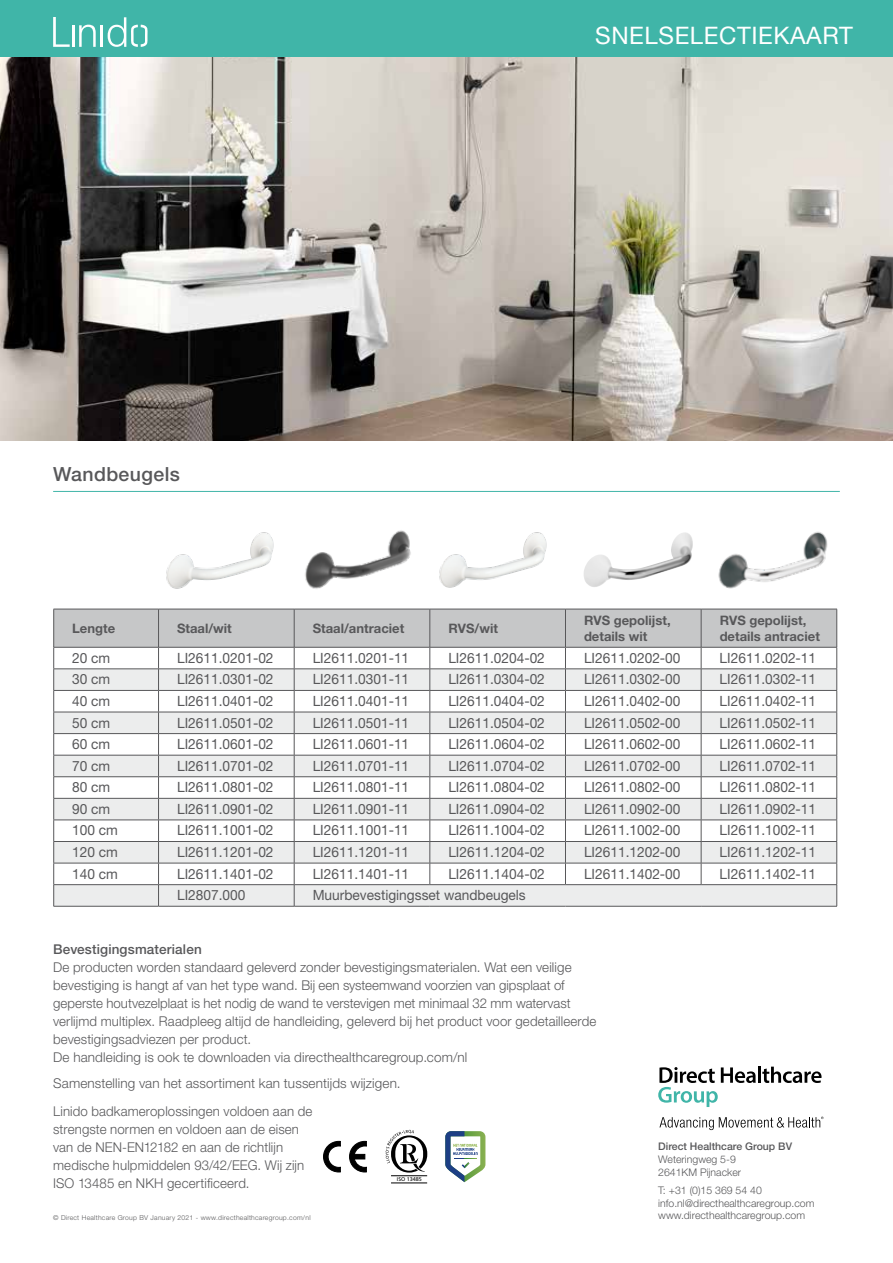
<style>
.page{position:relative;width:893px;height:1263px;background:#fff}
.page>*{position:absolute;margin:0;border:0;box-sizing:border-box;transform-origin:0 0}
.t1{font:24px "Helvetica Neue";letter-spacing:.025em;color:#fff}
.t2{font:500 19.5px "Helvetica Neue";letter-spacing:.02em;color:#58585a}
.t3{font:14.1px "Helvetica Neue";color:#58585a}
.t4{font:300 13.5px/18px "Helvetica Neue";letter-spacing:.01em;color:#58585a}
.t5{font:500 13.5px "Helvetica Neue";letter-spacing:.01em;color:#58585a}
.t6{font:700 13.05px/15.6px "Helvetica Neue";color:#58585a}
.t7{font:300 10.5px/12.6px "Helvetica Neue";color:#58585a}
.t8{font:500 10.5px "Helvetica Neue";color:#58585a}
.t9{font:300 6.75px "Helvetica Neue";letter-spacing:.04em;color:#58585a}
.t10{font:5.4px "Frutiger";color:#000}
</style>
<div class="page">
<div style="left:0;top:0;width:893px;height:57px;background:#40b5a8"></div>
<img style="left:0;top:57px;width:893px;height:383px">
<img style="left:439px;top:532px;width:108px;height:56px">
<img style="left:584px;top:532px;width:109px;height:55px">
<img style="left:718px;top:531px;width:110px;height:58px">
<svg style="left:323px;top:1141px;width:17px;height:31px"></svg>
<svg style="left:349px;top:1141px;width:17px;height:31px"></svg>
<svg style="left:386px;top:1130px;width:41px;height:42px"></svg>
<hr style="left:391px;top:1175px;width:36px;height:1px;background:#000">
<hr style="left:391px;top:1183px;width:36px;height:1px;background:#000">
<svg style="left:445px;top:1131px;width:40px;height:51px"></svg>
<svg style="left:53px;top:610px;width:784px;height:296px"></svg>
<hr style="left:53px;top:906px;width:106px;height:1px;background:#58585a">
<hr style="left:159px;top:906px;width:135px;height:1px;background:#58585a">
<hr style="left:294px;top:906px;width:136px;height:1px;background:#58585a">
<hr style="left:430px;top:906px;width:135px;height:1px;background:#58585a">
<hr style="left:565px;top:906px;width:136px;height:1px;background:#58585a">
<hr style="left:701px;top:906px;width:136px;height:1px;background:#58585a">
<hr style="left:53px;top:609px;width:106px;height:1px;background:#58585a">
<hr style="left:53px;top:609px;width:1px;height:38px;background:#58585a">
<hr style="left:159px;top:609px;width:135px;height:1px;background:#58585a">
<hr style="left:158px;top:609px;width:1px;height:38px;background:#58585a">
<hr style="left:294px;top:609px;width:136px;height:1px;background:#58585a">
<hr style="left:294px;top:609px;width:1px;height:38px;background:#58585a">
<hr style="left:430px;top:609px;width:135px;height:1px;background:#58585a">
<hr style="left:430px;top:609px;width:1px;height:38px;background:#58585a">
<hr style="left:565px;top:609px;width:136px;height:1px;background:#58585a">
<hr style="left:565px;top:609px;width:1px;height:38px;background:#58585a">
<hr style="left:701px;top:609px;width:136px;height:1px;background:#58585a">
<hr style="left:701px;top:609px;width:1px;height:38px;background:#58585a">
<hr style="left:836px;top:609px;width:1px;height:38px;background:#58585a">
<hr style="left:53px;top:647px;width:106px;height:1px;background:#58585a">
<hr style="left:159px;top:647px;width:135px;height:1px;background:#58585a">
<hr style="left:294px;top:647px;width:136px;height:1px;background:#58585a">
<hr style="left:430px;top:647px;width:135px;height:1px;background:#58585a">
<hr style="left:565px;top:647px;width:136px;height:1px;background:#58585a">
<hr style="left:701px;top:647px;width:136px;height:1px;background:#58585a">
<img style="left:166px;top:532px;width:108px;height:57px">
<img style="left:305px;top:530px;width:106px;height:59px">
<hr style="left:53px;top:491px;width:787px;height:1px;background:#40b5a8">
<hr style="left:758px;top:1067px;width:3px;height:16px;background:#000">
<svg style="left:762px;top:1067px;width:59px;height:16px"></svg>
<svg style="left:658px;top:1067px;width:98px;height:40px"></svg>
<svg style="left:659px;top:1116px;width:165px;height:14px"></svg>
<svg style="left:53px;top:17px;width:17px;height:30px"></svg>
<hr style="left:72px;top:25px;width:2px;height:22px;background:#fff">
<svg style="left:79px;top:25px;width:17px;height:22px"></svg>
<hr style="left:100px;top:25px;width:3px;height:22px;background:#fff">
<svg style="left:108px;top:17px;width:40px;height:30px"></svg>
<h2 class="t2" style="left:53px;top:462px;width:128px">Wandbeugels</h2>
<h1 class="t1" style="left:595px;top:18px;width:259px">SNELSELECTIEKAART</h1>
<p class="t6" style="left:72px;top:620px;width:45px">Lengte</p>
<p class="t6" style="left:177px;top:620px;width:56px">Staal/wit</p>
<p class="t6" style="left:313px;top:620px;width:93px">Staal/antraciet</p>
<p class="t6" style="left:448px;top:620px;width:51px">RVS/wit</p>
<p class="t6" style="left:584px;top:613px;width:88px">RVS gepolijst, details wit</p>
<p class="t6" style="left:720px;top:613px;width:102px">RVS gepolijst, details antraciet</p>
<p class="t3" style="left:72px;top:649px;width:40px">20 cm</p>
<p class="t3" style="left:177px;top:649px;width:98px">LI2611.0201-02</p>
<p class="t3" style="left:313px;top:649px;width:98px">LI2611.0201-11</p>
<p class="t3" style="left:448px;top:649px;width:98px">LI2611.0204-02</p>
<p class="t3" style="left:584px;top:649px;width:98px">LI2611.0202-00</p>
<p class="t3" style="left:720px;top:649px;width:98px">LI2611.0202-11</p>
<p class="t3" style="left:72px;top:671px;width:40px">30 cm</p>
<p class="t3" style="left:177px;top:671px;width:98px">LI2611.0301-02</p>
<p class="t3" style="left:313px;top:671px;width:98px">LI2611.0301-11</p>
<p class="t3" style="left:448px;top:671px;width:98px">LI2611.0304-02</p>
<p class="t3" style="left:584px;top:671px;width:98px">LI2611.0302-00</p>
<p class="t3" style="left:720px;top:671px;width:98px">LI2611.0302-11</p>
<p class="t3" style="left:72px;top:693px;width:40px">40 cm</p>
<p class="t3" style="left:177px;top:693px;width:98px">LI2611.0401-02</p>
<p class="t3" style="left:313px;top:693px;width:98px">LI2611.0401-11</p>
<p class="t3" style="left:448px;top:693px;width:98px">LI2611.0404-02</p>
<p class="t3" style="left:584px;top:693px;width:98px">LI2611.0402-00</p>
<p class="t3" style="left:720px;top:693px;width:98px">LI2611.0402-11</p>
<p class="t3" style="left:72px;top:714px;width:40px">50 cm</p>
<p class="t3" style="left:177px;top:714px;width:98px">LI2611.0501-02</p>
<p class="t3" style="left:313px;top:714px;width:98px">LI2611.0501-11</p>
<p class="t3" style="left:448px;top:714px;width:98px">LI2611.0504-02</p>
<p class="t3" style="left:584px;top:714px;width:98px">LI2611.0502-00</p>
<p class="t3" style="left:720px;top:714px;width:98px">LI2611.0502-11</p>
<p class="t3" style="left:72px;top:736px;width:40px">60 cm</p>
<p class="t3" style="left:177px;top:736px;width:98px">LI2611.0601-02</p>
<p class="t3" style="left:313px;top:736px;width:98px">LI2611.0601-11</p>
<p class="t3" style="left:448px;top:736px;width:98px">LI2611.0604-02</p>
<p class="t3" style="left:584px;top:736px;width:98px">LI2611.0602-00</p>
<p class="t3" style="left:720px;top:736px;width:98px">LI2611.0602-11</p>
<p class="t3" style="left:72px;top:757px;width:40px">70 cm</p>
<p class="t3" style="left:177px;top:757px;width:98px">LI2611.0701-02</p>
<p class="t3" style="left:313px;top:757px;width:98px">LI2611.0701-11</p>
<p class="t3" style="left:448px;top:757px;width:98px">LI2611.0704-02</p>
<p class="t3" style="left:584px;top:757px;width:98px">LI2611.0702-00</p>
<p class="t3" style="left:720px;top:757px;width:98px">LI2611.0702-11</p>
<p class="t3" style="left:72px;top:779px;width:40px">80 cm</p>
<p class="t3" style="left:177px;top:779px;width:98px">LI2611.0801-02</p>
<p class="t3" style="left:313px;top:779px;width:98px">LI2611.0801-11</p>
<p class="t3" style="left:448px;top:779px;width:98px">LI2611.0804-02</p>
<p class="t3" style="left:584px;top:779px;width:98px">LI2611.0802-00</p>
<p class="t3" style="left:720px;top:779px;width:98px">LI2611.0802-11</p>
<p class="t3" style="left:72px;top:800px;width:40px">90 cm</p>
<p class="t3" style="left:177px;top:800px;width:98px">LI2611.0901-02</p>
<p class="t3" style="left:313px;top:800px;width:98px">LI2611.0901-11</p>
<p class="t3" style="left:448px;top:800px;width:98px">LI2611.0904-02</p>
<p class="t3" style="left:584px;top:800px;width:98px">LI2611.0902-00</p>
<p class="t3" style="left:720px;top:800px;width:98px">LI2611.0902-11</p>
<p class="t3" style="left:72px;top:822px;width:47px">100 cm</p>
<p class="t3" style="left:177px;top:822px;width:98px">LI2611.1001-02</p>
<p class="t3" style="left:313px;top:822px;width:98px">LI2611.1001-11</p>
<p class="t3" style="left:448px;top:822px;width:98px">LI2611.1004-02</p>
<p class="t3" style="left:584px;top:822px;width:98px">LI2611.1002-00</p>
<p class="t3" style="left:720px;top:822px;width:98px">LI2611.1002-11</p>
<p class="t3" style="left:72px;top:844px;width:47px">120 cm</p>
<p class="t3" style="left:177px;top:844px;width:98px">LI2611.1201-02</p>
<p class="t3" style="left:313px;top:844px;width:98px">LI2611.1201-11</p>
<p class="t3" style="left:448px;top:844px;width:98px">LI2611.1204-02</p>
<p class="t3" style="left:584px;top:844px;width:98px">LI2611.1202-00</p>
<p class="t3" style="left:720px;top:844px;width:98px">LI2611.1202-11</p>
<p class="t3" style="left:72px;top:865px;width:47px">140 cm</p>
<p class="t3" style="left:177px;top:865px;width:98px">LI2611.1401-02</p>
<p class="t3" style="left:313px;top:865px;width:98px">LI2611.1401-11</p>
<p class="t3" style="left:448px;top:865px;width:98px">LI2611.1404-02</p>
<p class="t3" style="left:584px;top:865px;width:98px">LI2611.1402-00</p>
<p class="t3" style="left:720px;top:865px;width:98px">LI2611.1402-11</p>
<p class="t3" style="left:177px;top:887px;width:70px">LI2807.000</p>
<p class="t3" style="left:313px;top:887px;width:215px">Muurbevestigingsset wandbeugels</p>
<p class="t5" style="left:53px;top:941px;width:150px">Bevestigingsmaterialen</p>
<p class="t4" style="left:53px;top:958px;width:545px">De producten worden standaard geleverd zonder bevestigingsmaterialen. Wat een veilige bevestiging is hangt af van het type wand. Bij een systeemwand voorzien van gipsplaat of geperste houtvezelplaat is het nodig de wand te verstevigen met minimaal 32 mm watervast verlijmd multiplex. Raadpleeg altijd de handleiding, geleverd bij het product voor gedetailleerde bevestigingsadviezen per product.<br>De handleiding is ook te downloaden via directhealthcaregroup.com/nl</p>
<p class="t4" style="left:53px;top:1074px;width:349px">Samenstelling van het assortiment kan tussentijds wijzigen.</p>
<p class="t4" style="left:53px;top:1102px;width:261px">Linido badkameroplossingen voldoen aan de strengste normen en voldoen aan de eisen van de NEN-EN12182 en aan de richtlijn medische hulpmiddelen 93/42/EEG. Wij zijn ISO 13485 en NKH gecertificeerd.</p>
<p class="t9" style="left:53px;top:1214px;width:259px">© Direct Healthcare Group BV January 2021 - www.directhealthcaregroup.com/nl</p>
<p class="t10" style="left:397px;top:1176px;width:26px">ISO 13485</p>
<p class="t8" style="left:658px;top:1140px;width:135px">Direct Healthcare Group BV</p>
<p class="t7" style="left:658px;top:1153px;width:84px">Weteringweg 5-9<br>2641KM Pijnacker</p>
<p class="t7" style="left:658px;top:1184px;width:158px">T: +31 (0)15 369 54 40 info.nl@directhealthcaregroup.com www.directhealthcaregroup.com</p>
</div>
